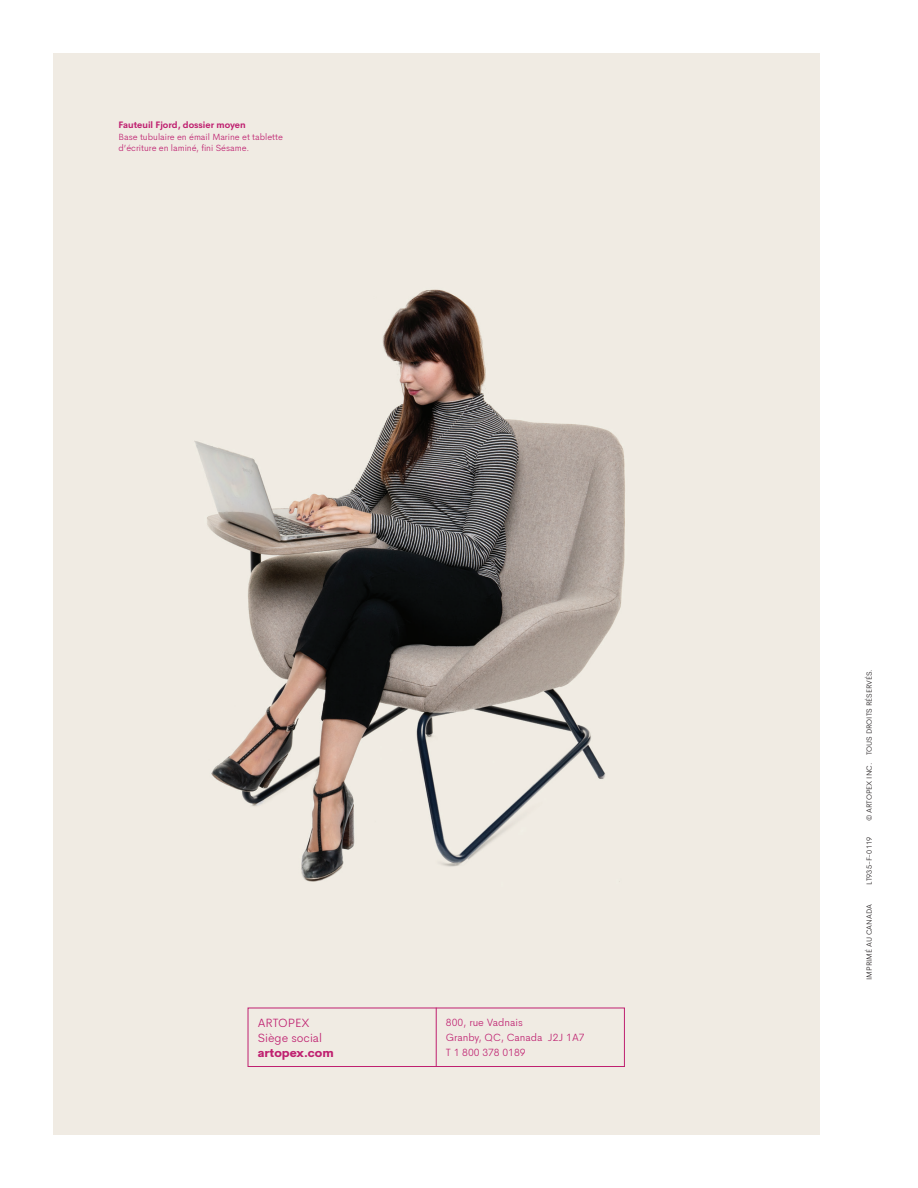
<style>
.page{position:relative;width:918px;height:1188px;background:#fff}
.page>*{position:absolute;margin:0;border:0;box-sizing:border-box;transform-origin:0 0}
.t1{font:300 12px "Cerebri Sans";color:#bf2070}
.t2{font:800 12px "Cerebri Sans";color:#bf2070}
.t3{font:300 10.5px "Cerebri Sans";color:#bf2070}
.t4{font:300 9px/11.2px "Cerebri Sans";color:#bf2070}
.t5{font:300 7.5px "Cerebri Sans";color:#231f20}
.s1{font-weight:700}
</style>
<div class="page">
<img style="left:53px;top:53px;width:766px;height:1082px">
<div style="left:248px;top:1008px;width:377px;height:59px;border:1px solid #bf2070"></div>
<hr style="left:436px;top:1008px;width:1px;height:59px;background:#bf2070">
<p class="t4" style="left:119px;top:119px;width:166px"><span class="s1">Fauteuil Fjord, dossier moyen<br></span>Base tubulaire en émail Marine et tablette d’écriture en laminé, fini Sésame.</p>
<p class="t1" style="left:258px;top:1013px;width:53px">ARTOPEX</p>
<p class="t1" style="left:258px;top:1028px;width:66px">Siège social</p>
<p class="t2" style="left:258px;top:1043px;width:77px">artopex.com</p>
<p class="t3" style="left:446px;top:1015px;width:78px">800, rue Vadnais</p>
<p class="t3" style="left:446px;top:1030px;width:140px">Granby, QC, Canada J2J 1A7</p>
<p class="t3" style="left:446px;top:1045px;width:81px">T 1 800 378 0189</p>
<p class="t5" style="left:863px;top:821px;width:154px;rotate:-90deg">© ARTOPEX INC. TOUS DROITS RÉSERVÉS.</p>
<p class="t5" style="left:863px;top:885px;width:49px;rotate:-90deg">LT935-F-0119</p>
<p class="t5" style="left:863px;top:980px;width:77px;rotate:-90deg">IMPRIMÉ AU CANADA</p>
</div>
